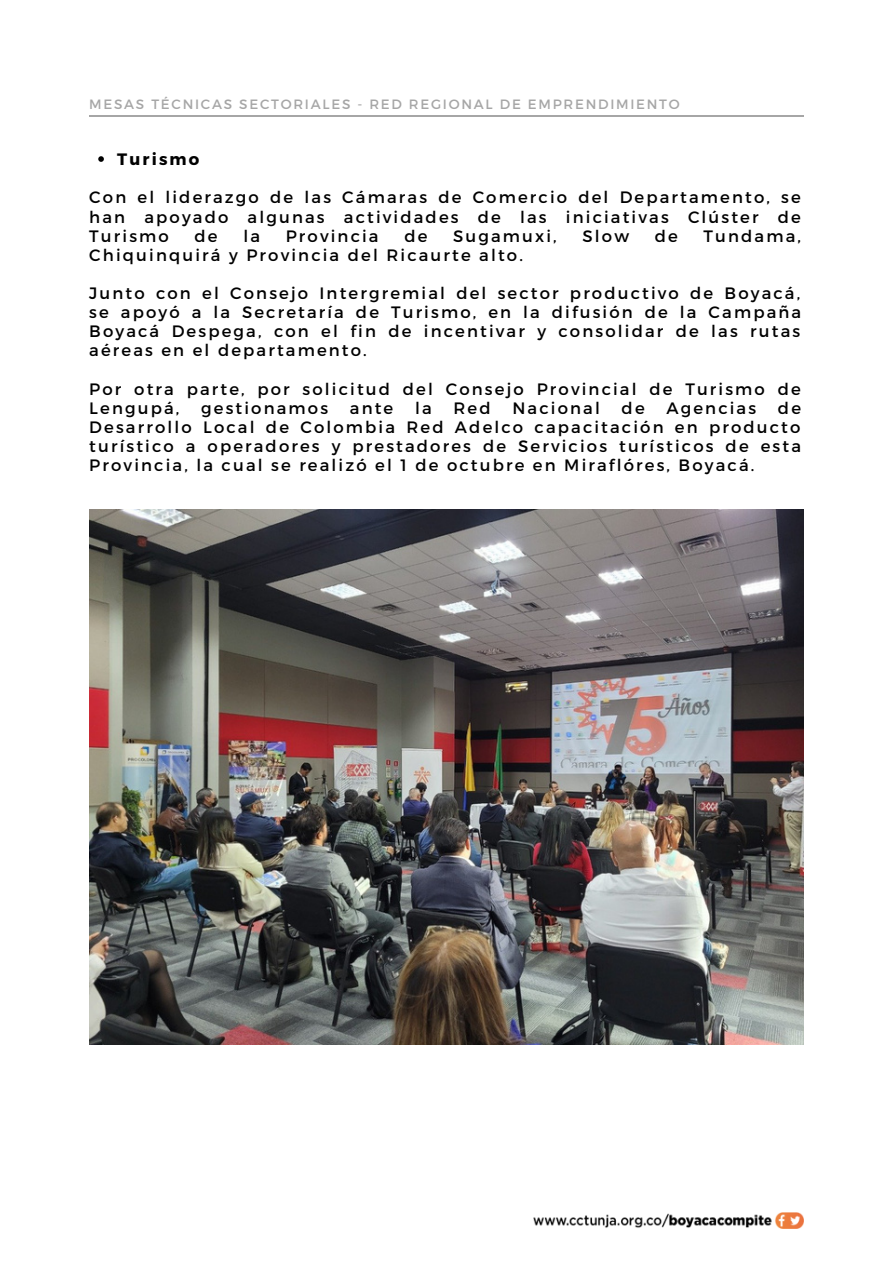
<style>
.page{position:relative;width:893px;height:1264px;background:#fff}
.page>*{position:absolute;margin:0;border:0;box-sizing:border-box;transform-origin:0 0}
.t1{font:16.5px/19px "Montserrat";letter-spacing:.13em;color:#000;text-align:justify}
.t2{font:700 16.5px "Montserrat";letter-spacing:.13em;color:#000}
.t3{font:13.5px "Montserrat";letter-spacing:.13em;color:#a6a6a6}
</style>
<div class="page">
<img style="left:534px;top:1212px;width:269px;height:16px">
<svg style="left:98px;top:156px;width:6px;height:6px"></svg>
<hr style="left:89px;top:115px;width:714px;height:1px;background:#a6a6a6">
<img style="left:89px;top:509px;width:714px;height:535px">
<p class="t3" style="left:89px;top:95px;width:592px">MESAS TÉCNICAS SECTORIALES - RED REGIONAL DE EMPRENDIMIENTO</p>
<p class="t2" style="left:117px;top:149px;width:84px">Turismo</p>
<p class="t1" style="left:89px;top:187px;width:713px">Con el liderazgo de las Cámaras de Comercio del Departamento, se han apoyado algunas actividades de las iniciativas Clúster de Turismo</p>
<p class="t1" style="left:194px;top:225px;width:25px">de</p>
<p class="t1" style="left:243px;top:225px;width:18px">la</p>
<p class="t1" style="left:286px;top:225px;width:94px">Provincia</p>
<p class="t1" style="left:404px;top:225px;width:25px">de</p>
<p class="t1" style="left:453px;top:225px;width:105px">Sugamuxi,</p>
<p class="t1" style="left:582px;top:225px;width:48px">Slow</p>
<p class="t1" style="left:654px;top:225px;width:25px">de</p>
<p class="t1" style="left:703px;top:225px;width:99px">Tundama,</p>
<p class="t1" style="left:89px;top:244px;width:435px">Chiquinquirá y Provincia del Ricaurte alto.</p>
<p class="t1" style="left:89px;top:283px;width:713px">Junto con el Consejo Intergremial del sector productivo de Boyacá, se apoyó a la Secretaría de Turismo, en la difusión de la Campaña Boyacá Despega, con el fin de incentivar y consolidar de las rutas aéreas en el departamento.</p>
<p class="t1" style="left:89px;top:378px;width:713px">Por otra parte, por solicitud del Consejo Provincial de Turismo de<br>Lengupá,</p>
<p class="t1" style="left:201px;top:397px;width:128px">gestionamos</p>
<p class="t1" style="left:350px;top:397px;width:45px">ante</p>
<p class="t1" style="left:415px;top:397px;width:18px">la</p>
<p class="t1" style="left:453px;top:397px;width:39px">Red</p>
<p class="t1" style="left:512px;top:397px;width:89px">Nacional</p>
<p class="t1" style="left:621px;top:397px;width:25px">de</p>
<p class="t1" style="left:666px;top:397px;width:91px">Agencias</p>
<p class="t1" style="left:89px;top:397px;width:713px;text-indent:688px">de Desarrollo Local de Colombia Red Adelco capacitación en producto turístico a operadores y prestadores de Servicios turísticos de esta Provincia, la cual se realizó el 1 de octubre en Miraflóres, Boyacá.</p>
</div>
